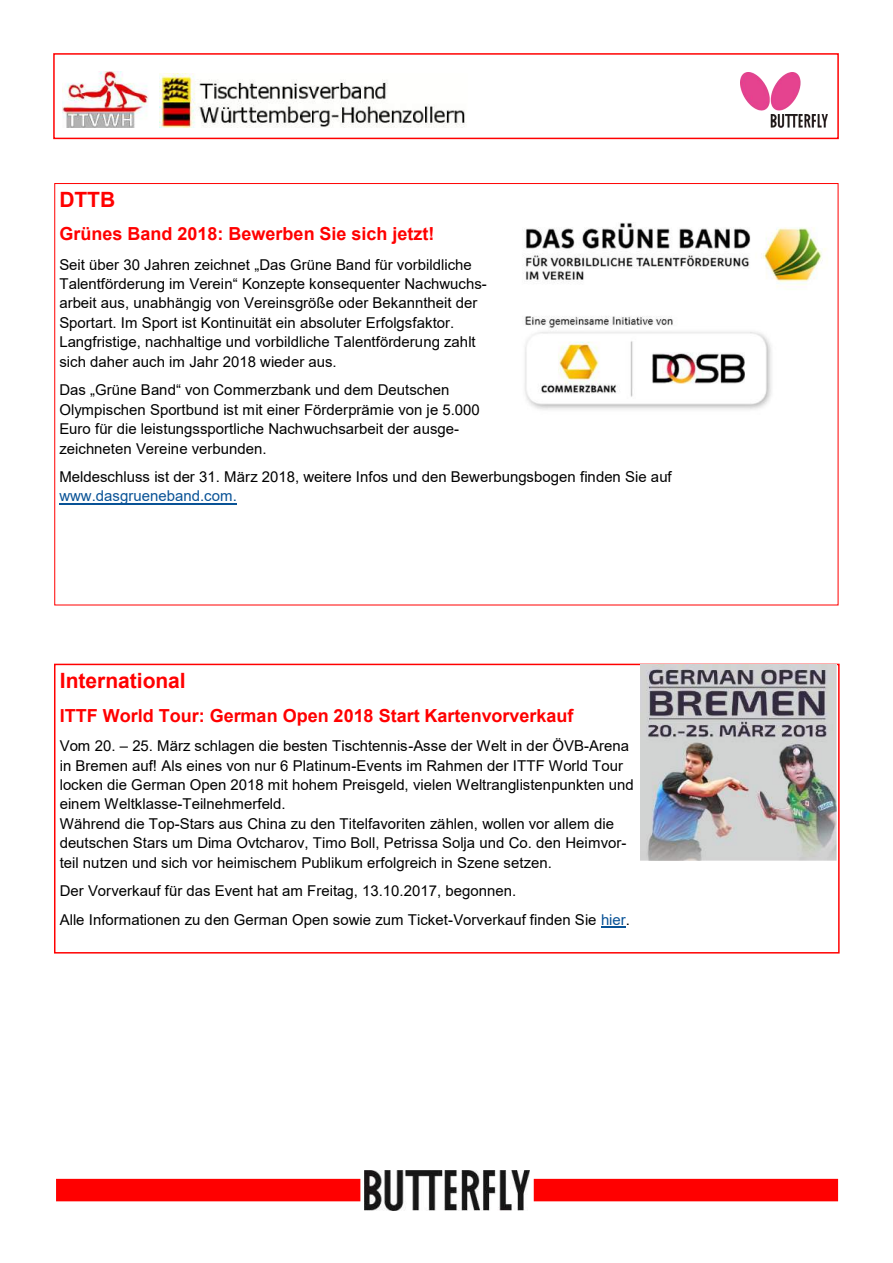
<style>
.page{position:relative;width:893px;height:1263px;background:#fff}
.page>*{position:absolute;margin:0;border:0;box-sizing:border-box;transform-origin:0 0}
.t1{font:700 21px "Arial";letter-spacing:-.005em;color:#f00}
.t2{font:700 18px "Arial";color:#f00}
.t3{font:15px/19.4px "Arial";color:#000}
.t4{font:15px "Arial";color:#085296}
.s1{color:#085296}
</style>
<div class="page">
<div style="left:53px;top:53px;width:786px;height:86px;border:2px solid #f00"></div>
<img style="left:63px;top:71px;width:85px;height:56px">
<img style="left:159px;top:73px;width:307px;height:54px">
<img style="left:741px;top:72px;width:86px;height:55px">
<img style="left:365px;top:1170px;width:164px;height:40px">
<div style="left:56px;top:1179px;width:304px;height:22px;background:#f00"></div>
<div style="left:534px;top:1179px;width:304px;height:22px;background:#f00"></div>
<hr style="left:59px;top:503px;width:178px;height:1px;background:#085296">
<img style="left:523px;top:222px;width:303px;height:188px">
<div style="left:54px;top:664px;width:786px;height:289px;border:2px solid #f00"></div>
<svg style="left:601px;top:926px;width:25px;height:1px"></svg>
<img style="left:641px;top:664px;width:195px;height:196px">
<h1 class="t1" style="left:59px;top:188px;width:57px">DTTB</h1>
<p class="t2" style="left:59px;top:224px;width:377px">Grünes Band 2018: Bewerben Sie sich jetzt!</p>
<p class="t3" style="left:59px;top:255px;width:429px">Seit über 30 Jahren zeichnet „Das Grüne Band für vorbildliche Talentförderung im Verein“ Konzepte konsequenter Nachwuchs&shy;arbeit aus, unabhängig von Vereinsgröße oder Bekanntheit der Sportart. Im Sport ist Kontinuität ein absoluter Erfolgsfaktor.<br>Langfristige, nachhaltige und vorbildliche Talentförderung zahlt sich daher auch im Jahr 2018 wieder aus.</p>
<p class="t3" style="left:59px;top:380px;width:422px">Das „Grüne Band“ von Commerzbank und dem Deutschen Olympischen Sportbund ist mit einer Förderprämie von je 5.000<br>Euro für die leistungssportliche Nachwuchsarbeit der ausge&shy;zeichneten Vereine verbunden.</p>
<p class="t3" style="left:59px;top:467px;width:614px">Meldeschluss ist der 31. März 2018, weitere Infos und den Bewerbungsbogen finden Sie auf</p>
<p class="t4" style="left:59px;top:488px;width:179px">www.dasgrueneband.com.</p>
<h1 class="t1" style="left:60px;top:669px;width:128px">International</h1>
<p class="t2" style="left:60px;top:705px;width:515px">ITTF World Tour: German Open 2018 Start Kartenvorverkauf</p>
<p class="t3" style="left:60px;top:736px;width:576px">Vom 20. – 25. März schlagen die besten Tischtennis-Asse der Welt in der ÖVB-Arena in Bremen auf! Als eines von nur 6 Platinum-Events im Rahmen der ITTF World Tour locken die German Open 2018 mit hohem Preisgeld, vielen Weltranglistenpunkten und einem Weltklasse-Teilnehmerfeld.<br>Während die Top-Stars aus China zu den Titelfavoriten zählen, wollen vor allem die deutschen Stars um Dima Ovtcharov, Timo Boll, Petrissa Solja und Co. den Heimvor&shy;teil nutzen und sich vor heimischem Publikum erfolgreich in Szene setzen.</p>
<p class="t3" style="left:60px;top:877px;width:572px;line-height:28.5px">Der Vorverkauf für das Event hat am Freitag, 13.10.2017, begonnen.<br>Alle Informationen zu den German Open sowie zum Ticket-Vorverkauf finden Sie <span class="s1">hier</span>.</p>
</div>
